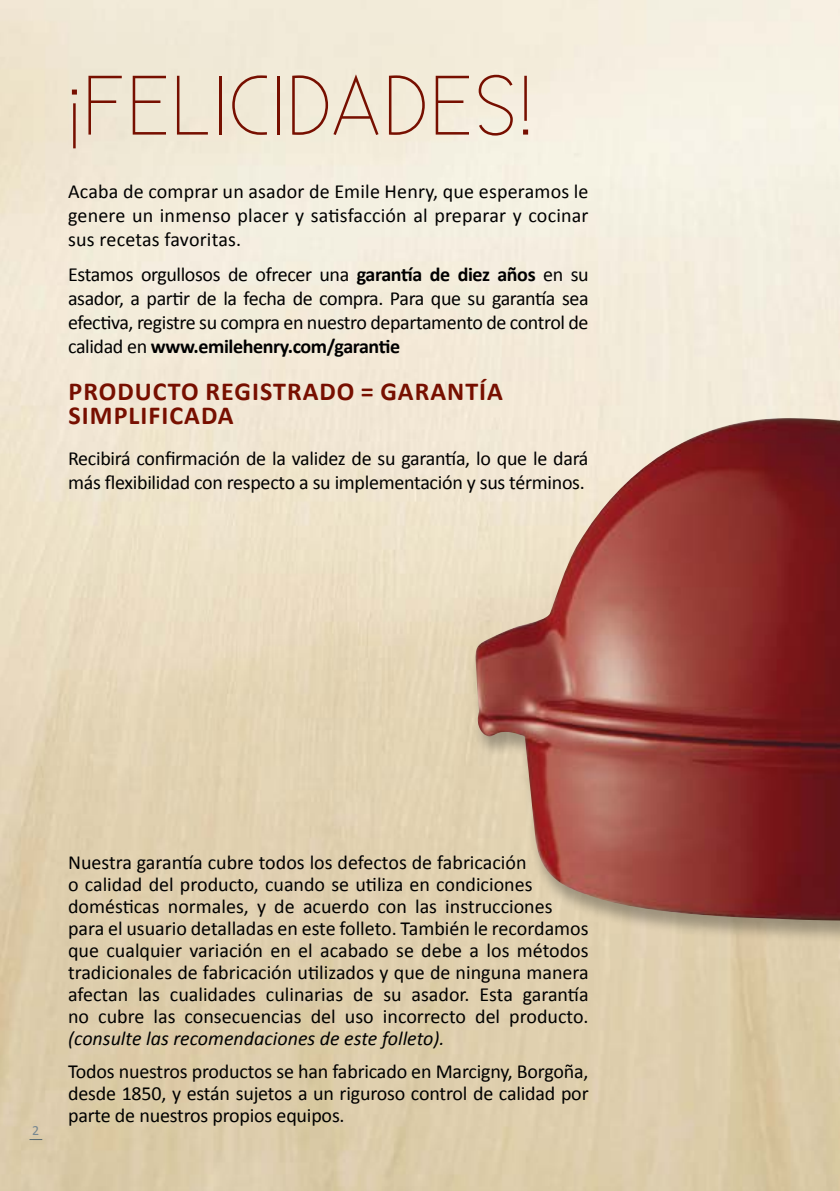
<style>
.page{position:relative;width:840px;height:1191px;background:#fff}
.page>*{position:absolute;margin:0;border:0;box-sizing:border-box;transform-origin:0 0}
.t1{font:300 84px "Existence";letter-spacing:.005em;color:#770f00}
.t2{font:700 26px/24px "Calibri";letter-spacing:.04em;color:#770f00}
.t3{font:20px/22px "Calibri";color:#000;text-align:justify}
.t4{font:italic 20px "Calibri";color:#000}
.t5{font:14px "Calibri";color:#778891}
.s1{font-weight:700}
</style>
<div class="page">
<svg style="left:29px;top:1139px;width:13px;height:1px"></svg>
<div style="left:470px;top:418px;width:369px;height:525px;background:#000;opacity:.3"></div>
<img style="left:474px;top:418px;width:365px;height:502px">
<h1 class="t1" style="left:67px;top:42px;width:468px">¡FELICIDADES!</h1>
<p class="t3" style="left:68px;top:179px;width:521px;line-height:24px">Acaba de comprar un asador de Emile Henry, que esperamos le genere un inmenso placer y satisfacción al preparar y cocinar sus recetas favoritas.</p>
<p class="t3" style="left:68px;top:263px;width:522px;line-height:24px">Estamos orgullosos de ofrecer una <span class="s1">garantía de diez años</span> en su asador, a partir de la fecha de compra. Para que su garantía sea efectiva, registre su compra en nuestro departamento de control de calidad en <span class="s1">www.emilehenry.com/garantie</span></p>
<h2 class="t2" style="left:69px;top:379px;width:435px">PRODUCTO REGISTRADO = GARANTÍA<br>SIMPLIFICADA</h2>
<p class="t3" style="left:68px;top:446px;width:521px;line-height:24px">Recibirá confirmación de la validez de su garantía, lo que le dará más flexibilidad con respecto a su implementación y sus términos.</p>
<p class="t5" style="left:32px;top:1122px;width:9px">2</p>
<p class="t3" style="left:68px;top:851px;width:521px;text-align:left">Nuestra garantía cubre todos los defectos de fabricación<br>o calidad del producto, cuando se utiliza en condiciones domésticas normales, y de acuerdo con las instrucciones para el usuario detalladas en este folleto. También le recordamos que cualquier variación en el acabado se debe a los métodos tradicionales de fabricación utilizados y que de ninguna manera afectan las cualidades culinarias de su asador. Esta garantía no cubre las consecuencias del uso incorrecto del producto.</p>
<p class="t4" style="left:68px;top:1024px;width:378px">(consulte las recomendaciones de este folleto).</p>
<p class="t3" style="left:68px;top:1060px;width:521px">Todos nuestros productos se han fabricado en Marcigny, Borgoña, desde 1850, y están sujetos a un riguroso control de calidad por parte de nuestros propios equipos.</p>
</div>
